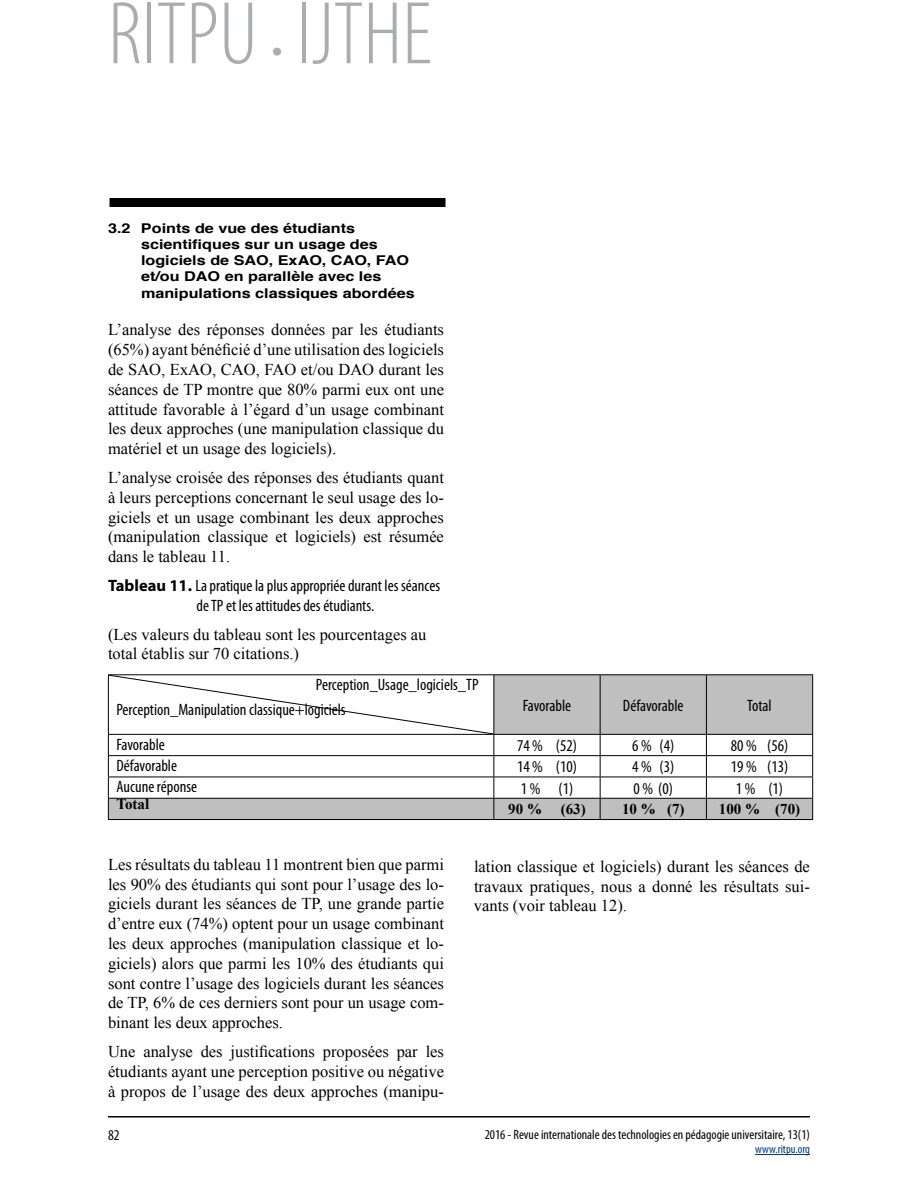
<style>
.page{position:relative;width:918px;height:1188px;background:#fff}
.page>*{position:absolute;margin:0;border:0;box-sizing:border-box;transform-origin:0 0}
.t1{font:300 condensed 90px "Myriad Pro";color:#abacae}
.t2{font:16.5px/19.8px "Times New Roman";color:#000;text-align:justify}
.t3{font:condensed 16.5px/19.8px "Myriad Pro";color:#000}
.t4{font:700 15px "Times New Roman";color:#000}
.t5{font:condensed 15px "Myriad Pro";color:#000}
.t6{font:700 13.5px/16.2px "Helvetica";color:#000;scale:1.2 1}
.t7{font:condensed 13.5px "Myriad Pro";color:#000}
.t8{font:condensed 12px "Myriad Pro";color:#003882}
.s1{font-size:45px}
.s2{font-weight:700;font-stretch:normal}
</style>
<div class="page">
<hr style="left:755px;top:1154px;width:55px;height:1px;background:#003882">
<hr style="left:108px;top:1116px;width:702px;height:2px;background:#000">
<div style="left:110px;top:198px;width:336px;height:9px;background:#000"></div>
<svg style="left:494px;top:675px;width:318px;height:144px;fill:#bfbfbf"></svg>
<hr style="left:108px;top:674px;width:386px;height:1px;background:#000">
<hr style="left:494px;top:674px;width:106px;height:1px;background:#000">
<hr style="left:600px;top:674px;width:106px;height:1px;background:#000">
<hr style="left:600px;top:675px;width:1px;height:59px;background:#000">
<hr style="left:706px;top:674px;width:107px;height:1px;background:#000">
<hr style="left:706px;top:675px;width:1px;height:59px;background:#000">
<hr style="left:812px;top:675px;width:1px;height:59px;background:#000">
<hr style="left:494px;top:734px;width:106px;height:1px;background:#000">
<hr style="left:600px;top:734px;width:106px;height:1px;background:#000">
<hr style="left:706px;top:734px;width:107px;height:1px;background:#000">
<hr style="left:494px;top:755px;width:106px;height:1px;background:#000">
<hr style="left:600px;top:755px;width:106px;height:1px;background:#000">
<hr style="left:706px;top:755px;width:107px;height:1px;background:#000">
<hr style="left:494px;top:777px;width:106px;height:1px;background:#000">
<hr style="left:600px;top:777px;width:106px;height:1px;background:#000">
<hr style="left:706px;top:777px;width:107px;height:1px;background:#000">
<hr style="left:494px;top:798px;width:106px;height:1px;background:#000">
<hr style="left:600px;top:798px;width:106px;height:1px;background:#000">
<svg style="left:600px;top:735px;width:1px;height:84px"></svg>
<hr style="left:706px;top:798px;width:107px;height:1px;background:#000">
<svg style="left:706px;top:735px;width:1px;height:84px"></svg>
<svg style="left:812px;top:735px;width:1px;height:84px"></svg>
<hr style="left:108px;top:819px;width:386px;height:1px;background:#000">
<hr style="left:494px;top:819px;width:106px;height:1px;background:#000">
<hr style="left:600px;top:819px;width:106px;height:1px;background:#000">
<hr style="left:706px;top:819px;width:107px;height:1px;background:#000">
<svg style="left:108px;top:675px;width:386px;height:144px"></svg>
<h1 class="t1" style="left:108px;top:-20px;width:325px">RITPU <span class="s1">•</span> IJTHE</h1>
<p class="t6" style="left:141px;top:219px;width:230px;text-indent:-33px">3.2 Points de vue des étudiants scientifiques sur un usage des logiciels de SAO, ExAO, CAO, FAO et/ou DAO en parallèle avec les manipulations classiques abordées</p>
<p class="t2" style="left:108px;top:320px;width:338px">L’analyse des réponses données par les étudiants (65%) ayant bénéficié d’une utilisation des logiciels de SAO, ExAO, CAO, FAO et/ou DAO durant les séances de TP montre que 80% parmi eux ont une attitude favorable à l’égard d’un usage combinant les deux approches (une manipulation classique du matériel et un usage des logiciels).</p>
<p class="t2" style="left:108px;top:467px;width:338px">L’analyse croisée des réponses des étudiants quant à leurs perceptions concernant le seul usage des lo&shy;giciels et un usage combinant les deux approches (manipulation classique et logiciels) est résumée dans le tableau 11.</p>
<p class="t3" style="left:196px;top:575px;width:245px;text-indent:-88px"><span class="s2">Tableau 11.</span> La pratique la plus appropriée durant les séances de TP et les attitudes des étudiants.</p>
<p class="t2" style="left:108px;top:624px;width:320px">(Les valeurs du tableau sont les pourcentages au total établis sur 70 citations.)</p>
<p class="t3" style="left:116px;top:672px;width:364px;line-height:24.8px;text-indent:199px">Perception_Usage_logiciels_TP<br>Perception_Manipulation classique+logiciels</p>
<p class="t3" style="left:523px;top:695px;width:50px">Favorable</p>
<p class="t3" style="left:623px;top:695px;width:62px">Défavorable</p>
<p class="t3" style="left:747px;top:695px;width:26px">Total</p>
<p class="t3" style="left:116px;top:734px;width:50px">Favorable</p>
<p class="t3" style="left:517px;top:736px;width:61px">74 % (52)</p>
<p class="t3" style="left:632px;top:736px;width:44px">6 % (4)</p>
<p class="t3" style="left:731px;top:736px;width:59px">80 % (56)</p>
<p class="t3" style="left:116px;top:755px;width:62px">Défavorable</p>
<p class="t3" style="left:517px;top:757px;width:61px">14 % (10)</p>
<p class="t3" style="left:632px;top:757px;width:44px">4 % (3)</p>
<p class="t3" style="left:731px;top:757px;width:59px">19 % (13)</p>
<p class="t3" style="left:116px;top:777px;width:82px">Aucune réponse</p>
<p class="t3" style="left:521px;top:778px;width:54px">1 % (1)</p>
<p class="t3" style="left:634px;top:778px;width:41px">0 % (0)</p>
<p class="t3" style="left:736px;top:778px;width:49px">1 % (1)</p>
<p class="t4" style="left:116px;top:795px;width:34px">Total</p>
<p class="t4" style="left:508px;top:800px;width:35px">90 %</p>
<p class="t4" style="left:561px;top:800px;width:26px">(63)</p>
<p class="t4" style="left:622px;top:800px;width:64px">10 % (7)</p>
<p class="t4" style="left:719px;top:800px;width:83px">100 % (70)</p>
<p class="t2" style="left:108px;top:854px;width:338px">Les résultats du tableau 11 montrent bien que parmi les 90% des étudiants qui sont pour l’usage des lo&shy;giciels durant les séances de TP, une grande partie d’entre eux (74%) optent pour un usage combinant les deux approches (manipulation classique et lo&shy;giciels) alors que parmi les 10% des étudiants qui sont contre l’usage des logiciels durant les séances de TP, 6% de ces derniers sont pour un usage com&shy;binant les deux approches.</p>
<p class="t2" style="left:108px;top:1041px;width:338px">Une analyse des justifications proposées par les étudiants ayant une perception positive ou négative à propos de l’usage des deux approches (manipu-</p>
<p class="t5" style="left:108px;top:1126px;width:13px">82</p>
<p class="t2" style="left:474px;top:856px;width:338px">lation classique et logiciels) durant les séances de travaux pratiques, nous a donné les résultats sui&shy;vants (voir tableau 12).</p>
<p class="t7" style="left:485px;top:1126px;width:327px">2016 - Revue internationale des technologies en pédagogie universitaire, 13(1)</p>
<p class="t8" style="left:755px;top:1142px;width:56px">www.ritpu.org</p>
</div>
